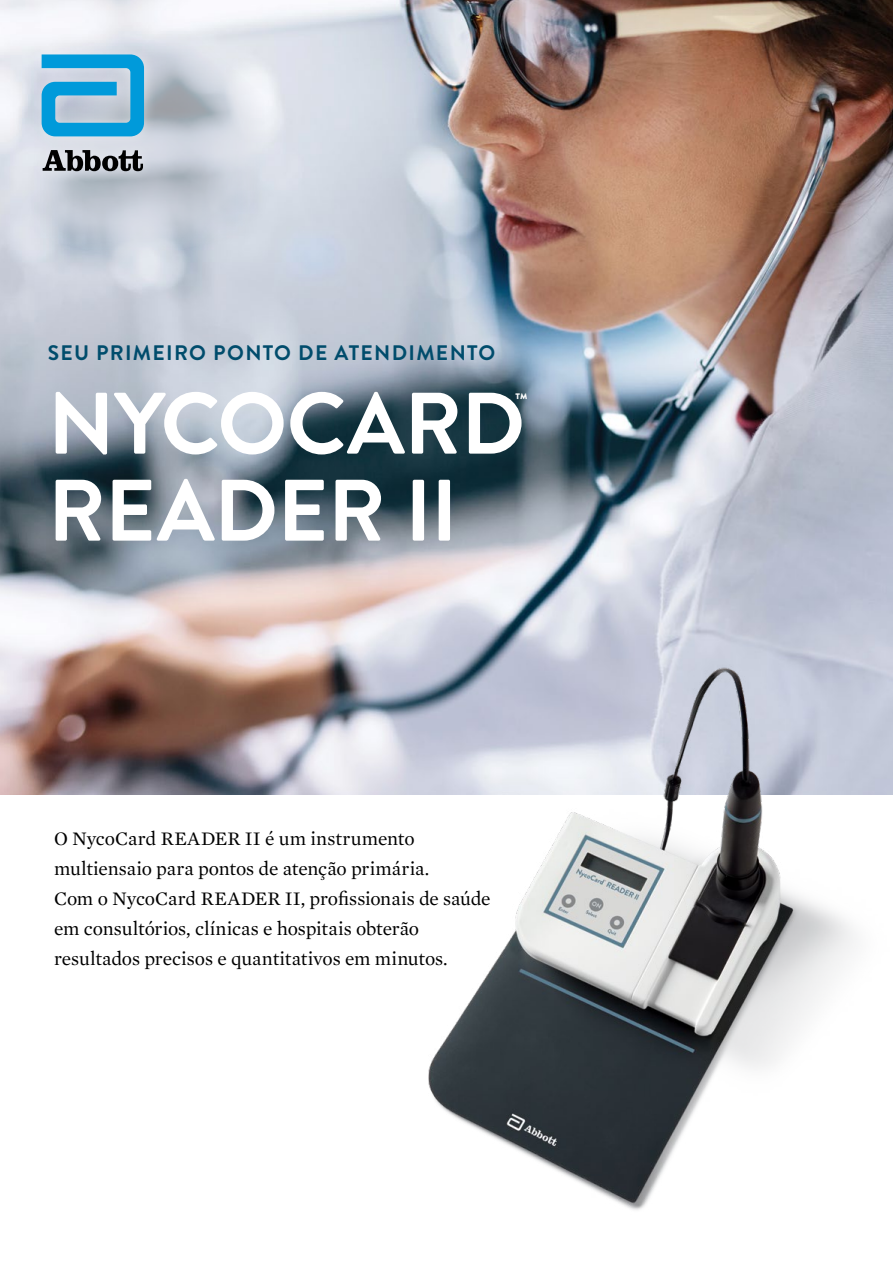
<style>
.page{position:relative;width:893px;height:1263px;background:#fff}
.page>*{position:absolute;margin:0;border:0;box-sizing:border-box;transform-origin:0 0}
.t1{font:700 87px "Brandon Grotesque";letter-spacing:-.01em;color:#fff}
.t2{font:700 21px "Brandon Grotesque";letter-spacing:.06em;color:#004c6c}
.t3{font:19.5px/30px "Mercury Text G1";letter-spacing:-.005em;color:#000}
.t4{font:700 18px "Brandon Grotesque";color:#fff}
</style>
<div class="page">
<img style="left:0;top:0;width:893px;height:794px">
<svg style="left:28px;top:28px;width:237px;height:233px;background:#cdd3dc"></svg>
<div style="left:29px;top:42px;width:128px;height:142px;background:#fff;opacity:.5"></div>
<svg style="left:42px;top:54px;width:102px;height:82px;background:#56b0d9"></svg>
<svg style="left:43px;top:150px;width:100px;height:21px;background:#6b6d71"></svg>
<img style="left:412px;top:659px;width:481px;height:551px">
<p class="t2" style="left:48px;top:338px;width:449px">SEU PRIMEIRO PONTO DE ATENDIMENTO</p>
<h1 class="t1" style="left:48px;top:363px;width:479px">NYCOCARD</h1>
<p class="t4" style="left:515px;top:387px;width:14px">™</p>
<h1 class="t1" style="left:48px;top:450px;width:412px">READER II</h1>
<p class="t3" style="left:54px;top:822px;width:438px">O NycoCard READER II é um instrumento multiensaio para pontos de atenção primária.<br>Com o NycoCard READER II, profissionais de saúde em consultórios, clínicas e hospitais obterão resultados precisos e quantitativos em minutos.</p>
</div>
